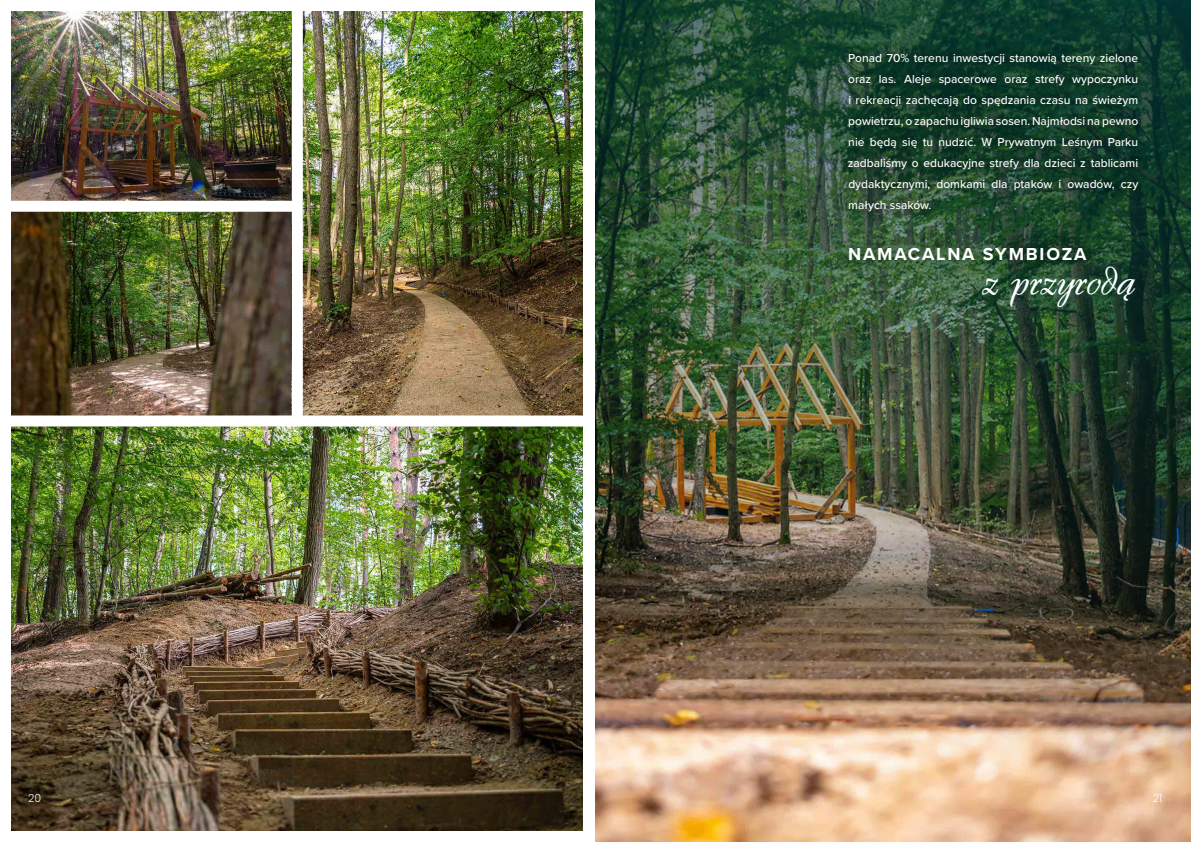
<style>
.page{position:relative;width:1191px;height:842px;background:#fff}
.page>*{position:absolute;margin:0;border:0;box-sizing:border-box;transform-origin:0 0}
.t1{font:48px "LTC Francis";letter-spacing:-.01em;color:#fff}
.t2{font:700 18px "Proxima Nova";letter-spacing:.1em;color:#fff}
.t3{font:500 12px/21px "Proxima Nova";color:#fff;text-align:justify}
.t4{font:300 11px "Poppins";color:#fff}
</style>
<div class="page">
<img style="left:11px;top:11px;width:281px;height:404px">
<img style="left:303px;top:11px;width:279px;height:404px">
<img style="left:11px;top:426px;width:571px;height:405px">
<img style="left:595px;top:0;width:596px;height:842px">
<div style="left:831px;top:230px;width:272px;height:49px;background:#000;opacity:.57"></div>
<svg style="left:837px;top:41px;width:312px;height:181px"></svg>
<div style="left:973px;top:257px;width:170px;height:59px;background:#013e3f;opacity:.63"></div>
<div style="left:0;top:201px;width:298px;height:11px;background:#fff"></div>
<p class="t4" style="left:28px;top:791px;width:15px">20</p>
<p class="t3" style="left:848px;top:47px;width:292px">Ponad 70% terenu inwestycji stanowią tereny zielone oraz las. Aleje spacerowe oraz strefy wypoczynku i rekreacji zachęcają do spędzania czasu na świeżym powietrzu, o zapachu igliwia sosen. Najmłodsi na pewno nie będą się tu nudzić. W Prywatnym Leśnym Parku zadbaliśmy o edukacyjne strefy dla dzieci z tablicami dydaktycznymi, domkami dla ptaków i owadów, czy małych ssaków.</p>
<h2 class="t2" style="left:848px;top:241px;width:240px">NAMACALNA SYMBIOZA</h2>
<h1 class="t1" style="left:982px;top:253px;width:155px">z przyrodą</h1>
<p class="t4" style="left:1153px;top:791px;width:11px">21</p>
</div>
